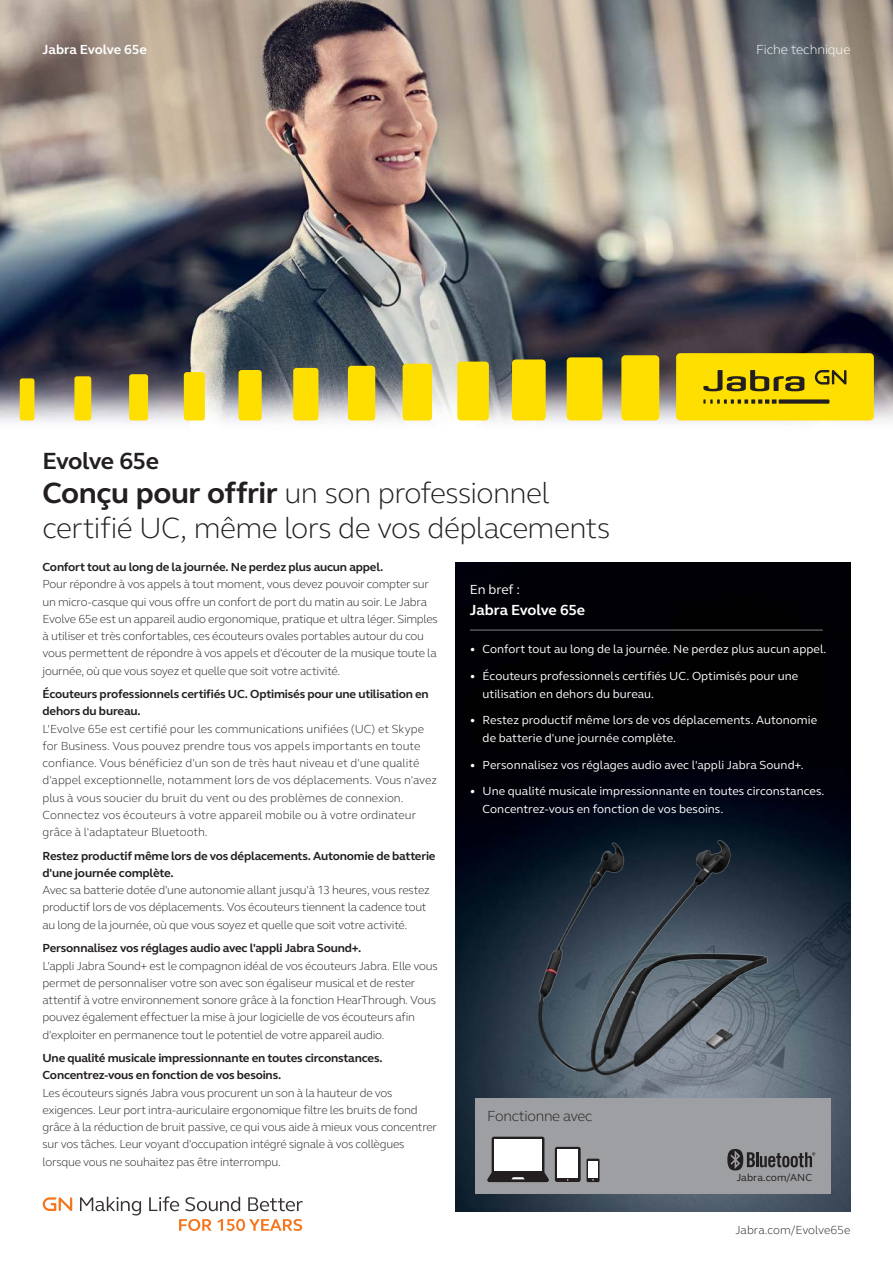
<style>
.page{position:relative;width:893px;height:1263px;background:#fff}
.page>*{position:absolute;margin:0;border:0;box-sizing:border-box;transform-origin:0 0}
.t1{font:300 30px/34.5px "FS Elliot Pro";letter-spacing:-.02em;color:#231f20}
.t2{font:700 24px "FS Elliot Pro";letter-spacing:-.03em;color:#231f20}
.t3{font:700 15px "FS Elliot Pro";letter-spacing:-.01em;color:#fff}
.t4{font:300 15px "FS Elliot Pro";letter-spacing:-.02em;color:#231f20}
.t5{font:700 13.5px "FS Elliot Pro";letter-spacing:-.01em;color:#fff}
.t6{font:300 13.5px "FS Elliot Pro";letter-spacing:-.005em;color:#fff}
.t7{font:13.5px "FS Elliot Pro";letter-spacing:-.01em;color:#fff}
.t8{font:300 12px/17.2px "FS Elliot Pro";letter-spacing:-.015em;color:#231f20}
.t9{font:12px/18px "FS Elliot Pro";color:#fff}
.t10{font:700 12px/17.2px "FS Elliot Pro";letter-spacing:-.015em;color:#231f20}
.t11{font:10.5px "FS Elliot Pro";letter-spacing:.005em;color:#231f20}
.s1{font-weight:700}
</style>
<div class="page">
<img style="left:0;top:0;width:893px;height:1229px">
<img style="left:455px;top:562px;width:395px;height:650px">
<hr style="left:470px;top:630px;width:353px;height:1px;background:#808285">
<svg style="left:43px;top:1197px;width:29px;height:14px"></svg>
<svg style="left:80px;top:1197px;width:61px;height:18px"></svg>
<svg style="left:149px;top:1196px;width:30px;height:15px"></svg>
<svg style="left:185px;top:1197px;width:55px;height:14px"></svg>
<svg style="left:248px;top:1197px;width:55px;height:14px"></svg>
<svg style="left:179px;top:1219px;width:123px;height:12px"></svg>
<div style="left:20px;top:378px;width:14px;height:42px;background:#ffdf00;border-radius:3px"></div>
<div style="left:74px;top:376px;width:17px;height:44px;background:#ffdf00;border-radius:3px"></div>
<div style="left:129px;top:374px;width:19px;height:46px;background:#ffdf00;border-radius:3px"></div>
<div style="left:184px;top:372px;width:21px;height:48px;background:#ffdf00;border-radius:3px"></div>
<div style="left:239px;top:370px;width:23px;height:50px;background:#ffdf00;border-radius:3px"></div>
<div style="left:293px;top:368px;width:25px;height:52px;background:#ffdf00;border-radius:3px"></div>
<div style="left:348px;top:366px;width:27px;height:54px;background:#ffdf00;border-radius:3px"></div>
<div style="left:403px;top:364px;width:29px;height:56px;background:#ffdf00;border-radius:4px"></div>
<div style="left:457px;top:362px;width:32px;height:58px;background:#ffdf00;border-radius:4px"></div>
<div style="left:512px;top:359px;width:34px;height:61px;background:#ffdf00;border-radius:4px"></div>
<div style="left:567px;top:357px;width:35px;height:63px;background:#ffdf00;border-radius:4px"></div>
<div style="left:621px;top:355px;width:38px;height:65px;background:#ffdf00;border-radius:4px"></div>
<div style="left:676px;top:353px;width:198px;height:67px;background:#ffdf00;border-radius:4px"></div>
<svg style="left:703px;top:370px;width:101px;height:21px"></svg>
<svg style="left:703px;top:399px;width:73px;height:5px"></svg>
<div style="left:779px;top:399px;width:50px;height:5px;background:#231f20"></div>
<svg style="left:815px;top:370px;width:31px;height:15px"></svg>
<img style="left:500px;top:830px;width:305px;height:268px">
<div style="left:475px;top:1098px;width:356px;height:96px;background:#9d9fa2"></div>
<svg style="left:587px;top:1159px;width:12px;height:23px"></svg>
<div style="left:588px;top:1162px;width:10px;height:16px;background:#fff"></div>
<div style="left:492px;top:1137px;width:52px;height:38px;background:#231f20;border-radius:2px"></div>
<div style="left:494px;top:1139px;width:48px;height:32px;background:#fff"></div>
<svg style="left:487px;top:1172px;width:62px;height:10px"></svg>
<svg style="left:555px;top:1147px;width:26px;height:35px"></svg>
<div style="left:558px;top:1150px;width:20px;height:28px;background:#fff"></div>
<svg style="left:727px;top:1149px;width:88px;height:21px"></svg>
<p class="t5" style="left:43px;top:44px;width:106px">Jabra Evolve 65e</p>
<p class="t6" style="left:756px;top:40px;width:96px">Fiche technique</p>
<h2 class="t2" style="left:43px;top:451px;width:118px">Evolve 65e</h2>
<h1 class="t1" style="left:43px;top:478px;width:569px"><span class="s1">Conçu pour offrir</span> un son professionnel certifié UC, même lors de vos déplacements</h1>
<p class="t10" style="left:43px;top:559px;width:342px">Confort tout au long de la journée. Ne perdez plus aucun appel.</p>
<p class="t8" style="left:43px;top:575px;width:397px">Pour répondre à vos appels à tout moment, vous devez pouvoir compter sur un micro-casque qui vous offre un confort de port du matin au soir. Le Jabra Evolve 65e est un appareil audio ergonomique, pratique et ultra léger. Simples à utiliser et très confortables, ces écouteurs ovales portables autour du cou vous permettent de répondre à vos appels et d'écouter de la musique toute la journée, où que vous soyez et quelle que soit votre activité.</p>
<p class="t10" style="left:43px;top:685px;width:388px">Écouteurs professionnels certifiés UC. Optimisés pour une utilisation en dehors du bureau.</p>
<p class="t8" style="left:43px;top:719px;width:396px">L'Evolve 65e est certifié pour les communications unifiées (UC) et Skype for Business. Vous pouvez prendre tous vos appels importants en toute confiance. Vous bénéficiez d'un son de très haut niveau et d'une qualité d'appel exceptionnelle, notamment lors de vos déplacements. Vous n'avez plus à vous soucier du bruit du vent ou des problèmes de connexion.<br>Connectez vos écouteurs à votre appareil mobile ou à votre ordinateur grâce à l'adaptateur Bluetooth.</p>
<p class="t10" style="left:43px;top:847px;width:395px">Restez productif même lors de vos déplacements. Autonomie de batterie d'une journée complète.</p>
<p class="t8" style="left:43px;top:881px;width:389px">Avec sa batterie dotée d'une autonomie allant jusqu'à 13 heures, vous restez productif lors de vos déplacements. Vos écouteurs tiennent la cadence tout au long de la journée, où que vous soyez et quelle que soit votre activité.</p>
<p class="t10" style="left:43px;top:941px;width:320px">Personnalisez vos réglages audio avec l'appli Jabra Sound+.</p>
<p class="t8" style="left:43px;top:956px;width:397px">L'appli Jabra Sound+ est le compagnon idéal de vos écouteurs Jabra. Elle vous permet de personnaliser votre son avec son égaliseur musical et de rester attentif à votre environnement sonore grâce à la fonction HearThrough. Vous pouvez également effectuer la mise à jour logicielle de vos écouteurs afin d'exploiter en permanence tout le potentiel de votre appareil audio.</p>
<p class="t10" style="left:43px;top:1049px;width:342px">Une qualité musicale impressionnante en toutes circonstances.<br>Concentrez-vous en fonction de vos besoins.</p>
<p class="t8" style="left:43px;top:1084px;width:396px">Les écouteurs signés Jabra vous procurent un son à la hauteur de vos exigences. Leur port intra-auriculaire ergonomique filtre les bruits de fond grâce à la réduction de bruit passive, ce qui vous aide à mieux vous concentrer sur vos tâches. Leur voyant d'occupation intégré signale à vos collègues lorsque vous ne souhaitez pas être interrompu.</p>
<p class="t7" style="left:470px;top:581px;width:52px">En bref :</p>
<p class="t3" style="left:470px;top:604px;width:117px">Jabra Evolve 65e</p>
<p class="t9" style="left:470px;top:641px;width:358px">• Confort tout au long de la journée. Ne perdez plus aucun appel.</p>
<p class="t9" style="left:483px;top:667px;width:317px;text-indent:-13px">• Écouteurs professionnels certifiés UC. Optimisés pour une utilisation en dehors du bureau.</p>
<p class="t9" style="left:483px;top:712px;width:336px;text-indent:-13px">• Restez productif même lors de vos déplacements. Autonomie de batterie d'une journée complète.</p>
<p class="t9" style="left:470px;top:756px;width:335px">• Personnalisez vos réglages audio avec l'appli Jabra Sound+.</p>
<p class="t9" style="left:483px;top:783px;width:343px;text-indent:-13px">• Une qualité musicale impressionnante en toutes circonstances.<br>Concentrez-vous en fonction de vos besoins.</p>
<p class="t4" style="left:487px;top:1106px;width:107px">Fonctionne avec</p>
<p class="t11" style="left:737px;top:1170px;width:77px">Jabra.com/ANC</p>
<p class="t8" style="left:735px;top:1220px;width:117px">Jabra.com/Evolve65e</p>
</div>
